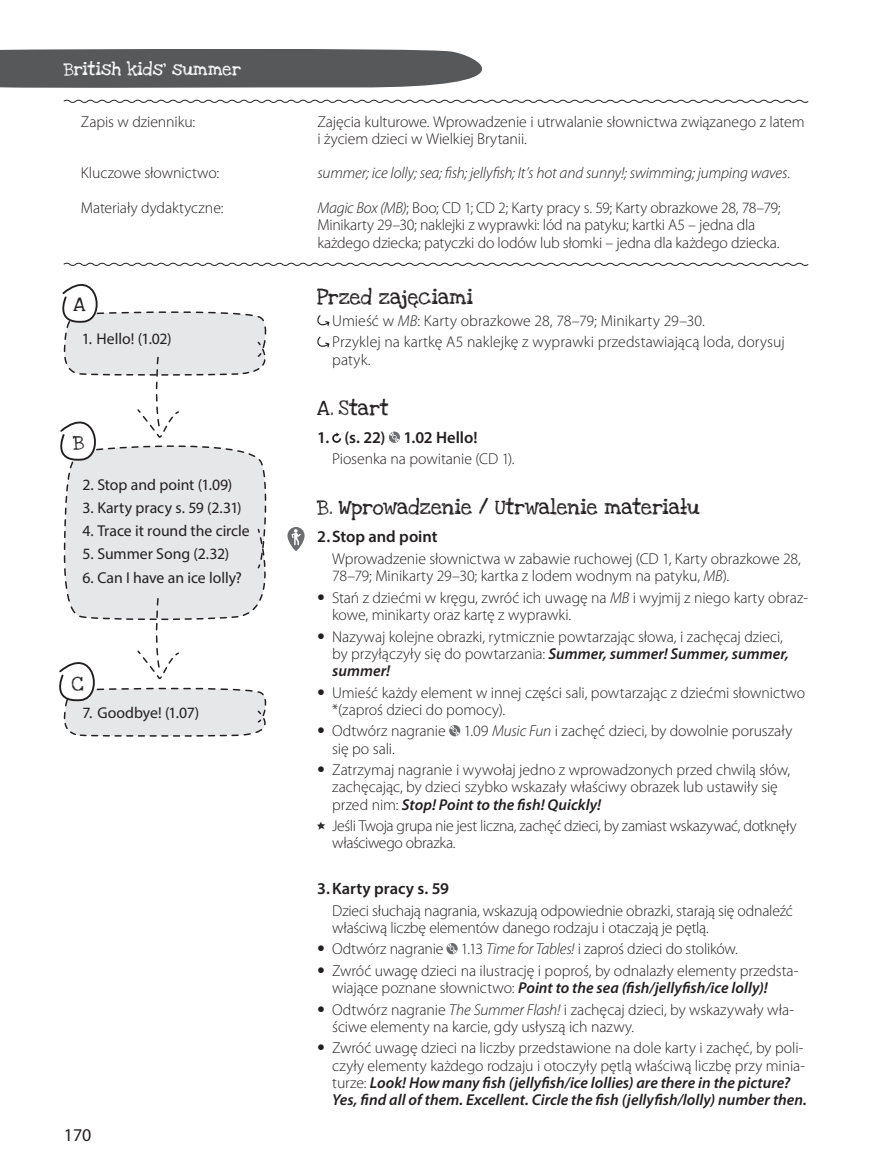
<style>
.page{position:relative;width:872px;height:1170px;background:#fff}
.page>*{position:absolute;margin:0;border:0;box-sizing:border-box;transform-origin:0 0}
.t1{font:18px "Myriad Pro";color:#231f20}
.t2{font:600 16.5px "Myriad Pro";color:#231f20}
.t3{font:300 15.75px/17.2px "Myriad Pro";letter-spacing:-.005em;color:#231f20}
.t4{font:15.75px "Myriad Pro";letter-spacing:-.005em;color:#231f20}
.t5{font:italic 300 15.75px "Myriad Pro";letter-spacing:-.01em;color:#231f20}
.t6{font:15.75px "Love Ya Like A Sister";color:#231f20}
.t7{font:15px "Love Ya Like A Sister";color:#231f20}
.t8{font:13.5px "Love Ya Like A Sister";letter-spacing:.005em;color:#fff}
.s1{font-style:italic}
.s2{font-family:"Vogue";font-weight:400}
.s3{font-weight:600;font-style:italic}
.s4{font-family:"Love Ya Like A Sister";font-weight:400;font-size:10.5px}
</style>
<div class="page">
<svg style="left:0;top:49px;width:482px;height:39px;background:#5f6062"></svg>
<svg style="left:63px;top:99px;width:746px;height:4px"></svg>
<svg style="left:446px;top:943px;width:11px;height:11px"></svg>
<svg style="left:59px;top:262px;width:750px;height:475px"></svg>
<p class="t8" style="left:64px;top:57px;width:179px">British kids’ summer</p>
<p class="t3" style="left:81px;top:113px;width:116px">Zapis w dzienniku:</p>
<p class="t3" style="left:317px;top:113px;width:489px">Zajęcia kulturowe. Wprowadzenie i utrwalanie słownictwa związanego z latem i życiem dzieci w Wielkiej Brytanii.</p>
<p class="t3" style="left:81px;top:164px;width:140px">Kluczowe słownictwo:</p>
<p class="t5" style="left:317px;top:164px;width:474px">summer; ice lolly; sea; fish; jellyfish; It’s hot and sunny!; swimming; jumping waves.</p>
<p class="t3" style="left:81px;top:199px;width:144px">Materiały dydaktyczne:</p>
<p class="t3" style="left:317px;top:199px;width:465px"><span class="s1">Magic Box (MB)</span>; Boo; CD 1; CD 2; Karty pracy s. 59; Karty obrazkowe 28, 78–79;<br>Minikarty 29–30; naklejki z wyprawki: lód na patyku; kartki A5 – jedna dla każdego dziecka; patyczki do lodów lub słomki – jedna dla każdego dziecka.</p>
<p class="t6" style="left:317px;top:284px;width:157px">Przed zajęciami</p>
<p class="t3" style="left:332px;top:310px;width:454px;line-height:21.5px">Umieść w <span class="s1">MB</span>: Karty obrazkowe 28, 78–79; Minikarty 29–30.<br>Przyklej na kartkę A5 naklejkę z wyprawki przedstawiającą loda, dorysuj</p>
<p class="t3" style="left:332px;top:351px;width:40px">patyk.</p>
<p class="t6" style="left:317px;top:394px;width:73px">A. Start</p>
<p class="t2" style="left:317px;top:427px;width:162px">1. (s. 22) 1.02 Hello!</p>
<p class="t3" style="left:332px;top:450px;width:184px">Piosenka na powitanie (CD 1).</p>
<p class="t6" style="left:317px;top:494px;width:384px">B. Wprowadzenie / Utrwalenie materiału</p>
<p class="t2" style="left:317px;top:526px;width:122px">2.Stop and point</p>
<p class="t3" style="left:332px;top:550px;width:470px">Wprowadzenie słownictwa w zabawie ruchowej (CD 1, Karty obrazkowe 28,<br>78–79; Minikarty 29–30; kartka z lodem wodnym na patyku, <span class="s1">MB</span>).</p>
<p class="t3" style="left:332px;top:588px;width:477px;text-indent:-15px"><span class="s2">•</span> Stań z dziećmi w kręgu, zwróć ich uwagę na <span class="s1">MB</span> i wyjmij z niego karty obraz&shy;kowe, minikarty oraz kartę z wyprawki.</p>
<p class="t3" style="left:332px;top:627px;width:458px;text-indent:-15px"><span class="s2">•</span> Nazywaj kolejne obrazki, rytmicznie powtarzając słowa, i zachęcaj dzieci, by przyłączyły się do powtarzania: <span class="s3">Summer, summer! Summer, summer, summer!</span></p>
<p class="t3" style="left:332px;top:683px;width:474px;text-indent:-15px"><span class="s2">•</span> Umieść każdy element w innej części sali, powtarzając z dziećmi słownictwo *(zaproś dzieci do pomocy).</p>
<p class="t3" style="left:332px;top:722px;width:461px;text-indent:-15px"><span class="s2">•</span> Odtwórz nagranie 1.09 <span class="s1">Music Fun</span> i zachęć dzieci, by dowolnie poruszały się po sali.</p>
<p class="t3" style="left:332px;top:761px;width:459px;text-indent:-15px"><span class="s2">•</span> Zatrzymaj nagranie i wywołaj jedno z wprowadzonych przed chwilą słów, zachęcając, by dzieci szybko wskazały właściwy obrazek lub ustawiły się przed nim: <span class="s3">Stop! Point to the fish! Quickly!</span></p>
<p class="t3" style="left:332px;top:817px;width:466px;text-indent:-15px"><span class="s4">*</span> Jeśli Twoja grupa nie jest liczna, zachęć dzieci, by zamiast wskazywać, dotknęły właściwego obrazka.</p>
<p class="t2" style="left:317px;top:877px;width:133px">3.Karty pracy s. 59</p>
<p class="t3" style="left:332px;top:901px;width:462px">Dzieci słuchają nagrania, wskazują odpowiednie obrazki, starają się odnaleźć właściwą liczbę elementów danego rodzaju i otaczają je pętlą.</p>
<p class="t3" style="left:317px;top:940px;width:422px"><span class="s2">•</span> Odtwórz nagranie 1.13 <span class="s1">Time for Tables!</span> i zaproś dzieci do stolików.</p>
<p class="t3" style="left:332px;top:961px;width:468px;text-indent:-15px"><span class="s2">•</span> Zwróć uwagę dzieci na ilustrację i poproś, by odnalazły elementy przedsta&shy;wiające poznane słownictwo: <span class="s3">Point to the sea (fish/jellyfish/ice lolly)!</span></p>
<p class="t3" style="left:332px;top:1000px;width:463px;text-indent:-15px"><span class="s2">•</span> Odtwórz nagranie <span class="s1">The Summer Flash!</span> i zachęcaj dzieci, by wskazywały wła&shy;ściwe elementy na karcie, gdy usłyszą ich nazwy.</p>
<p class="t3" style="left:332px;top:1039px;width:476px;text-indent:-15px"><span class="s2">•</span> Zwróć uwagę dzieci na liczby przedstawione na dole karty i zachęć, by poli&shy;czyły elementy każdego rodzaju i otoczyły pętlą właściwą liczbę przy minia&shy;turze: <span class="s3">Look! How many fish (jellyfish/ice lollies) are there in the picture?<br>Yes, find all of them. Excellent. Circle the fish (jellyfish/lolly) number then.</span></p>
<p class="t7" style="left:74px;top:291px;width:13px">A</p>
<p class="t4" style="left:82px;top:329px;width:92px">1. Hello! (1.02)</p>
<p class="t7" style="left:73px;top:430px;width:12px">B</p>
<p class="t4" style="left:82px;top:475px;width:151px">2. Stop and point (1.09)</p>
<p class="t4" style="left:82px;top:498px;width:161px">3. Karty pracy s. 59 (2.31)</p>
<p class="t4" style="left:82px;top:521px;width:169px">4. Trace it round the circle</p>
<p class="t4" style="left:82px;top:544px;width:148px">5. Summer Song (2.32)</p>
<p class="t4" style="left:82px;top:567px;width:161px">6. Can I have an ice lolly?</p>
<p class="t7" style="left:72px;top:670px;width:13px">C</p>
<p class="t4" style="left:82px;top:702px;width:118px">7. Goodbye! (1.07)</p>
<p class="t1" style="left:64px;top:1123px;width:29px">170</p>
</div>
